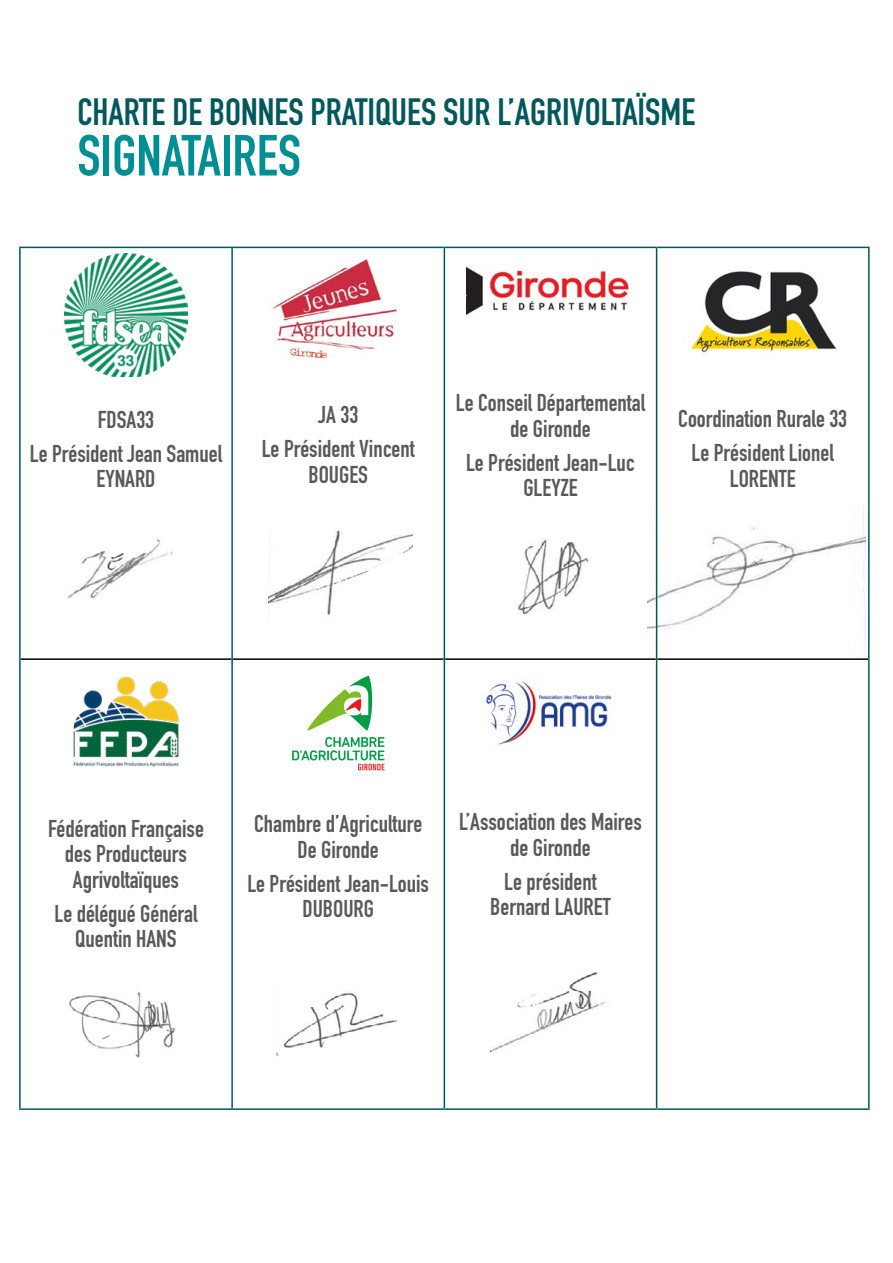
<style>
.page{position:relative;width:893px;height:1263px;background:#fff}
.page>*{position:absolute;margin:0;border:0;box-sizing:border-box;transform-origin:0 0}
.t1{font:57px "DIN Engschrift LT Pro";color:#008e95}
.t2{font:37.5px "DIN Engschrift LT Pro";color:#00575c}
.t3{font:24px/25.5px "DIN Engschrift LT Pro";color:#595959;text-align:center}
</style>
<div class="page">
<img style="left:67px;top:539px;width:106px;height:59px">
<img style="left:69px;top:992px;width:106px;height:66px">
<img style="left:276px;top:993px;width:122px;height:63px">
<img style="left:647px;top:505px;width:218px;height:153px">
<hr style="left:21px;top:658px;width:210px;height:2px;background:#000">
<hr style="left:233px;top:658px;width:211px;height:2px;background:#000">
<hr style="left:445px;top:658px;width:211px;height:2px;background:#000">
<hr style="left:657px;top:658px;width:211px;height:2px;background:#000">
<hr style="left:657px;top:247px;width:213px;height:1px;background:#00575c">
<hr style="left:868px;top:248px;width:2px;height:411px;background:#00575c">
<hr style="left:868px;top:659px;width:2px;height:449px;background:#00575c">
<hr style="left:657px;top:1108px;width:213px;height:2px;background:#00575c">
<hr style="left:19px;top:247px;width:213px;height:1px;background:#00575c">
<hr style="left:19px;top:248px;width:2px;height:411px;background:#00575c">
<hr style="left:19px;top:659px;width:2px;height:449px;background:#00575c">
<hr style="left:19px;top:1108px;width:213px;height:2px;background:#00575c">
<hr style="left:232px;top:247px;width:212px;height:1px;background:#00575c">
<hr style="left:231px;top:248px;width:2px;height:411px;background:#00575c">
<hr style="left:231px;top:659px;width:2px;height:449px;background:#00575c">
<hr style="left:232px;top:1108px;width:212px;height:2px;background:#00575c">
<hr style="left:444px;top:247px;width:213px;height:1px;background:#00575c">
<hr style="left:444px;top:248px;width:1px;height:411px;background:#00575c">
<hr style="left:656px;top:248px;width:1px;height:411px;background:#00575c">
<hr style="left:444px;top:659px;width:1px;height:449px;background:#00575c">
<hr style="left:656px;top:659px;width:1px;height:449px;background:#00575c">
<hr style="left:444px;top:1108px;width:213px;height:2px;background:#00575c">
<img style="left:64px;top:253px;width:124px;height:123px">
<img style="left:272px;top:259px;width:126px;height:99px">
<img style="left:466px;top:266px;width:163px;height:50px">
<img style="left:690px;top:271px;width:147px;height:82px">
<img style="left:73px;top:676px;width:106px;height:91px">
<svg style="left:307px;top:676px;width:65px;height:54px"></svg>
<svg style="left:292px;top:737px;width:93px;height:33px"></svg>
<img style="left:482px;top:680px;width:129px;height:65px">
<img style="left:518px;top:538px;width:72px;height:77px">
<img style="left:490px;top:972px;width:116px;height:81px">
<img style="left:268px;top:531px;width:144px;height:84px">
<h2 class="t2" style="left:77px;top:89px;width:619px">CHARTE DE BONNES PRATIQUES SUR L’AGRIVOLTAÏSME</h2>
<h1 class="t1" style="left:77px;top:122px;width:225px">SIGNATAIRES</h1>
<p class="t3" style="left:30px;top:402px;width:194px;line-height:34px">FDSA33<br>Le Président Jean Samuel</p>
<p class="t3" style="left:96px;top:466px;width:61px">EYNARD</p>
<p class="t3" style="left:262px;top:398px;width:154px;line-height:34px">JA 33<br>Le Président Vincent</p>
<p class="t3" style="left:308px;top:462px;width:61px">BOUGES</p>
<p class="t3" style="left:456px;top:390px;width:191px">Le Conseil Départemental de Gironde</p>
<p class="t3" style="left:466px;top:450px;width:170px">Le Président Jean-Luc<br>GLEYZE</p>
<p class="t3" style="left:678px;top:402px;width:170px;line-height:34px">Coordination Rurale 33<br>Le Président Lionel</p>
<p class="t3" style="left:730px;top:466px;width:67px">LORENTE</p>
<p class="t3" style="left:48px;top:816px;width:157px">Fédération Française des Producteurs<br>Agrivoltaïques</p>
<p class="t3" style="left:55px;top:901px;width:144px">Le délégué Général<br>Quentin HANS</p>
<p class="t3" style="left:254px;top:811px;width:170px">Chambre d’Agriculture<br>De Gironde</p>
<p class="t3" style="left:247px;top:870px;width:183px">Le Président Jean-Louis<br>DUBOURG</p>
<p class="t3" style="left:459px;top:809px;width:184px">L’Association des Maires de Gironde</p>
<p class="t3" style="left:490px;top:869px;width:122px">Le président<br>Bernard LAURET</p>
</div>
